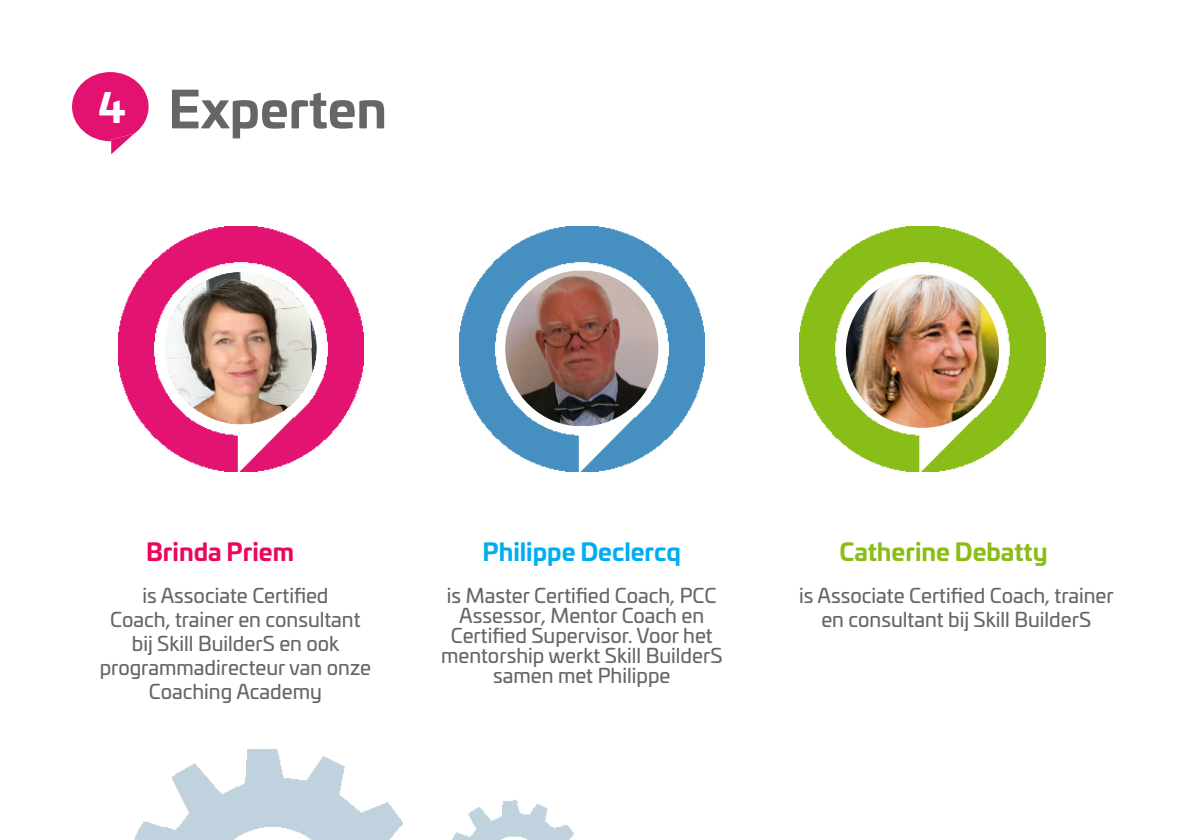
<style>
.page{position:relative;width:1191px;height:840px;background:#fff}
.page>*{position:absolute;margin:0;border:0;box-sizing:border-box;transform-origin:0 0}
.t1{font:700 50px "Univia Pro";color:#666669}
.t2{font:700 40px "Univia Pro";color:#fff}
.t3{font:700 24px "Univia Pro";color:#00aeef}
.t4{font:700 24px "Univia Pro";color:#8abd17}
.t5{font:700 24px "Univia Pro";color:#eb085c}
.t6{font:20px/24px "Univia Pro";color:#666669;text-align:center}
</style>
<div class="page">
<svg style="left:72px;top:72px;width:77px;height:82px"></svg>
<img style="left:118px;top:226px;width:246px;height:245px">
<img style="left:459px;top:226px;width:245px;height:245px">
<img style="left:800px;top:226px;width:245px;height:245px">
<img style="left:846px;top:274px;width:153px;height:153px;border-radius:77px">
<img style="left:134px;top:749px;width:440px;height:90px">
<img style="left:164px;top:271px;width:154px;height:154px">
<img style="left:505px;top:270px;width:153px;height:156px">
<p class="t2" style="left:98px;top:76px;width:29px">4</p>
<p class="t1" style="left:168px;top:69px;width:220px">Experten</p>
<p class="t5" style="left:146px;top:532px;width:149px">Brinda Priem</p>
<p class="t3" style="left:482px;top:532px;width:200px">Philippe Declercq</p>
<p class="t4" style="left:839px;top:532px;width:210px">Catherine Debatty</p>
<p class="t6" style="left:100px;top:582px;width:273px">is Associate Certified<br>Coach, trainer en consultant bij Skill BuilderS en ook programmadirecteur van onze<br>Coaching Academy</p>
<p class="t6" style="left:441px;top:584px;width:283px;line-height:20px">is Master Certified Coach, PCC<br>Assessor, Mentor Coach en<br>Certified Supervisor. Voor het mentorship werkt Skill BuilderS samen met Philippe</p>
<p class="t6" style="left:799px;top:582px;width:316px">is Associate Certified Coach, trainer en consultant bij Skill BuilderS</p>
</div>
